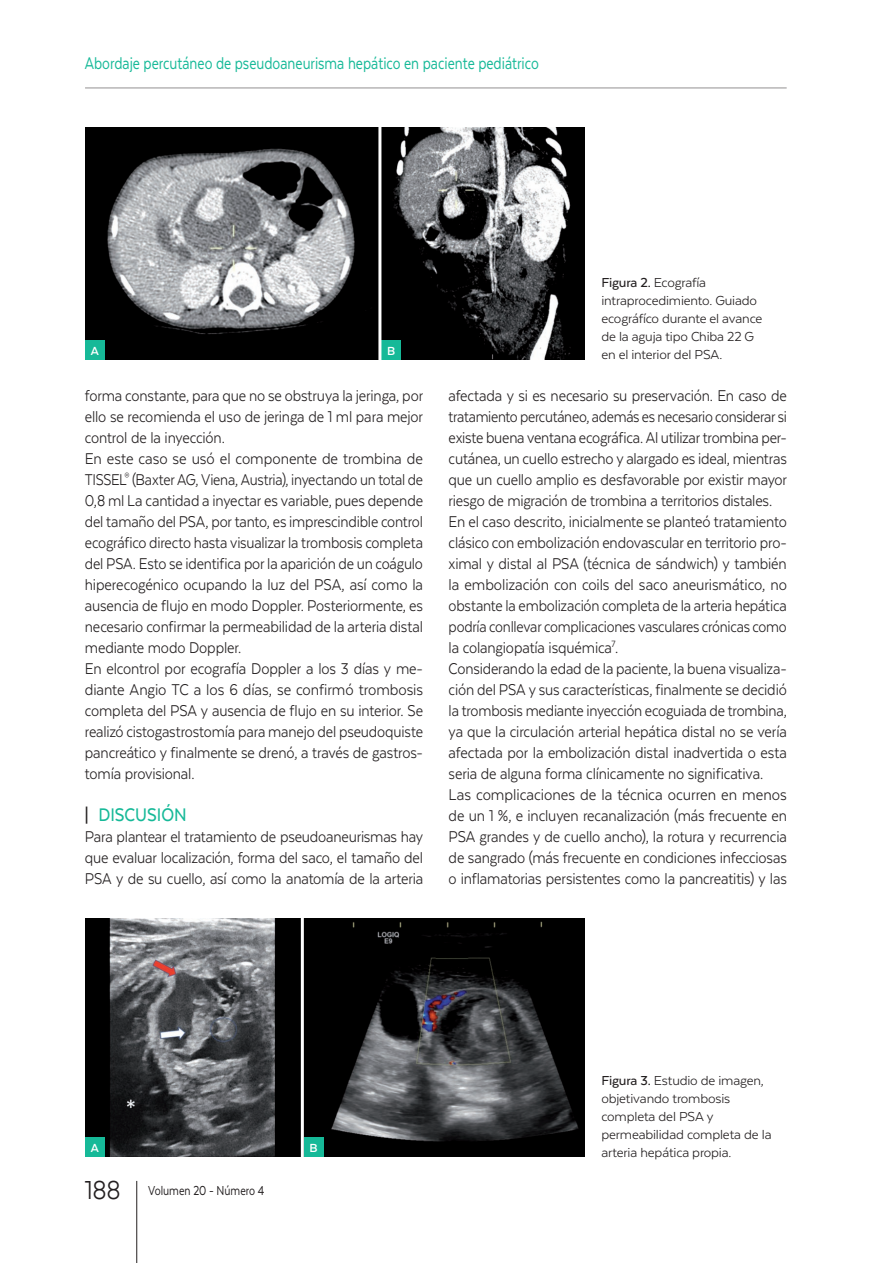
<style>
.page{position:relative;width:893px;height:1263px;background:#fff}
.page>*{position:absolute;margin:0;border:0;box-sizing:border-box;transform-origin:0 0}
.INTER_Apartado_1{font:500 21px "Texta";color:#16b998;scale:.9 1}
.t1{font:19.5px "Texta";color:#16b998;scale:.8 1}
.INTER_Texto{font:18px/21px "Texta";letter-spacing:-.01em;color:#231f20;text-align:justify;scale:.9 1}
.INTER_Texto-2{font:18px/21px "Texta";letter-spacing:-.01em;color:#231f20;text-align:justify;scale:.92 1}
.INTER_Texto-3{font:18px/21px "Texta";letter-spacing:-.01em;color:#231f20;text-align:justify;scale:.89 1}
.INTER_Figura_pie_de{font:15px/18px "Texta";letter-spacing:-.01em;color:#231f20}
.t2{font:15px "Texta";color:#231f20;scale:.8 1}
.INTER_Figura_letra{font:700 13.5px "Texta";color:#fff}
.s1{font-weight:500}
.s2{color:#231f20}
.s3{font-size:30px}
</style>
<div class="page">
<img style="left:85px;top:128px;width:499px;height:231px">
<img style="left:85px;top:918px;width:499px;height:239px">
<div style="left:85px;top:1137px;width:19px;height:20px;background:#16b998"></div>
<div style="left:304px;top:1137px;width:19px;height:20px;background:#16b998"></div>
<hr style="left:301px;top:905px;width:3px;height:265px;background:#fff">
<div style="left:85px;top:340px;width:19px;height:20px;background:#16b998"></div>
<div style="left:381px;top:340px;width:20px;height:20px;background:#16b998"></div>
<hr style="left:378px;top:124px;width:3px;height:249px;background:#fff">
<hr style="left:85px;top:88px;width:702px;height:1px;background:#231f20">
<hr style="left:136px;top:1181px;width:1px;height:82px;background:#231f20">
<p class="t1" style="left:85px;top:53px;width:569px">Abordaje percutáneo de pseudoaneurisma hepático en paciente pediátrico</p>
<p class="INTER_Figura_letra" style="left:91px;top:344px;width:10px">A</p>
<p class="INTER_Figura_letra" style="left:387px;top:344px;width:10px">B</p>
<p class="INTER_Figura_pie_de" style="left:601px;top:273px;width:163px"><span class="s1">Figura 2.</span> Ecografía intraprocedimiento. Guiado ecográfíco durante el avance de la aguja tipo Chiba 22 G en el interior del PSA.</p>
<p class="INTER_Texto" style="left:85px;top:384px;width:377px">forma constante, para que no se obstruya la jeringa, por ello se recomienda el uso de jeringa de 1 ml para mejor control de la inyección.</p>
<p class="INTER_Texto-2" style="left:85px;top:447px;width:369px">En este caso se usó el componente de trombina de TISSEL<sup>®</sup> (Baxter AG, Viena, Austria), inyectando un total de 0,8 ml La cantidad a inyectar es variable, pues depende del tamaño del PSA, por tanto, es imprescindible control ecográfico directo hasta visualizar la trombosis completa del PSA. Esto se identifica por la aparición de un coágulo hiperecogénico ocupando la luz del PSA, así como la ausencia de flujo en modo Doppler. Posteriormente, es necesario confirmar la permeabilidad de la arteria distal mediante modo Doppler.</p>
<p class="INTER_Texto" style="left:85px;top:657px;width:377px">En elcontrol por ecografía Doppler a los 3 días y me&shy;diante Angio TC a los 6 días, se confirmó trombosis completa del PSA y ausencia de flujo en su interior. Se realizó cistogastrostomía para manejo del pseudoquiste pancreático y finalmente se drenó, a través de gastros&shy;tomía provisional.</p>
<p class="INTER_Apartado_1" style="left:85px;top:803px;width:115px"><span class="s2">|</span> DISCUSIÓN</p>
<p class="INTER_Texto" style="left:85px;top:825px;width:377px">Para plantear el tratamiento de pseudoaneurismas hay que evaluar localización, forma del saco, el tamaño del PSA y de su cuello, así como la anatomía de la arteria</p>
<p class="INTER_Texto" style="left:449px;top:384px;width:377px">afectada y si es necesario su preservación. En caso de tratamiento percutáneo, además es necesario considerar si existe buena ventana ecográfica. Al utilizar trombina per&shy;cutánea, un cuello estrecho y alargado es ideal, mientras que un cuello amplio es desfavorable por existir mayor riesgo de migración de trombina a territorios distales.</p>
<p class="INTER_Texto" style="left:449px;top:510px;width:377px">En el caso descrito, inicialmente se planteó tratamiento clásico con embolización endovascular en territorio pro&shy;ximal y distal al PSA (técnica de sándwich) y también la embolización con coils del saco aneurismático, no obstante la embolización completa de la arteria hepática podría conllevar complicaciones vasculares crónicas como la colangiopatía isquémica<sup>7</sup>.</p>
<p class="INTER_Texto-3" style="left:449px;top:657px;width:382px">Considerando la edad de la paciente, la buena visualiza&shy;ción del PSA y sus características, finalmente se decidió la trombosis mediante inyección ecoguiada de trombina, ya que la circulación arterial hepática distal no se vería afectada por la embolización distal inadvertida o esta seria de alguna forma clínicamente no significativa.</p>
<p class="INTER_Texto-2" style="left:449px;top:783px;width:369px">Las complicaciones de la técnica ocurren en menos de un 1 %, e incluyen recanalización (más frecuente en PSA grandes y de cuello ancho), la rotura y recurrencia de sangrado (más frecuente en condiciones infecciosas o inflamatorias persistentes como la pancreatitis) y las</p>
<p class="INTER_Figura_letra" style="left:91px;top:1141px;width:10px">A</p>
<p class="INTER_Figura_letra" style="left:309px;top:1141px;width:10px">B</p>
<p class="t2" style="left:85px;top:1182px;width:226px"><span class="s3">188</span> Volumen 20 - Número 4</p>
<p class="INTER_Figura_pie_de" style="left:601px;top:1071px;width:172px"><span class="s1">Figura 3.</span> Estudio de imagen, objetivando trombosis completa del PSA y permeabilidad completa de la arteria hepática propia.</p>
</div>
